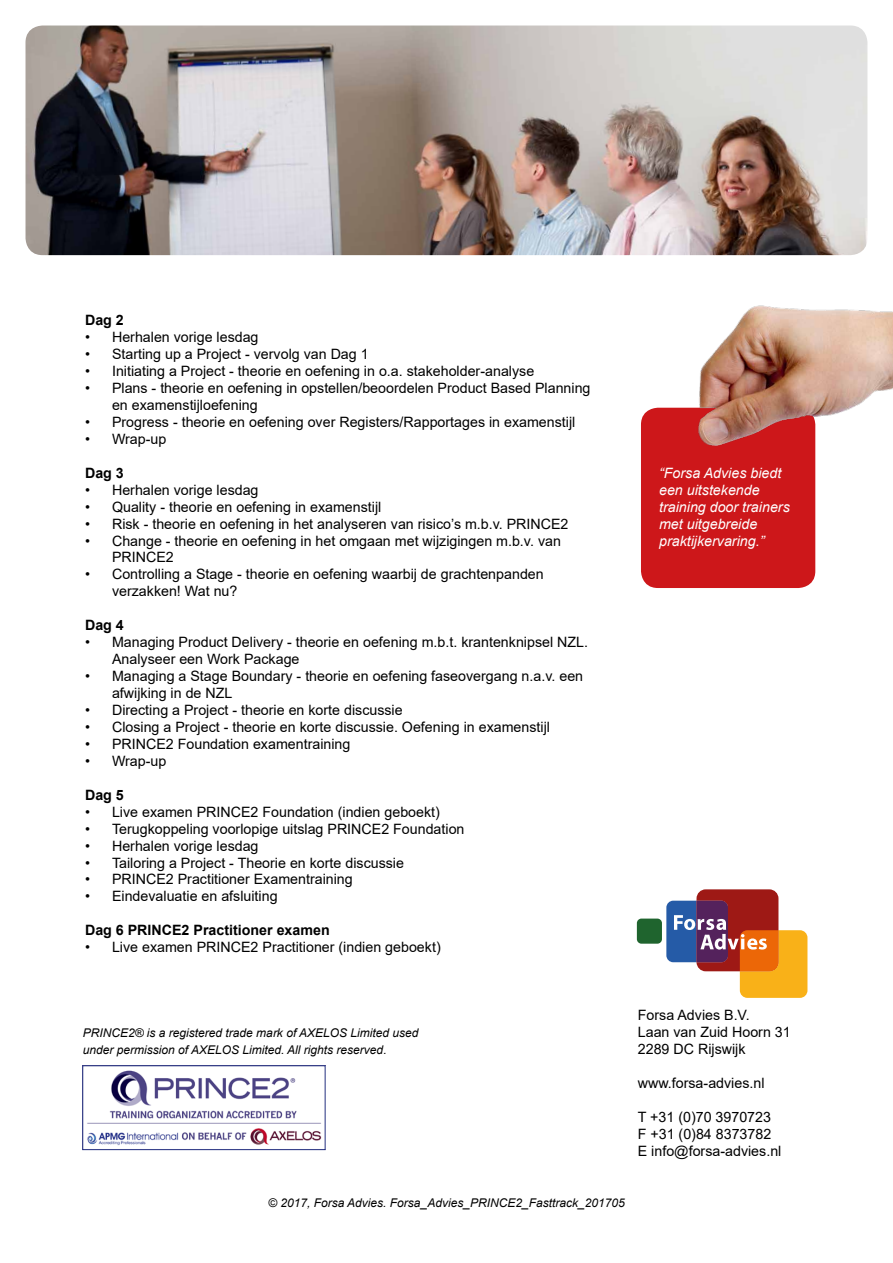
<style>
.page{position:relative;width:893px;height:1263px;background:#fff}
.page>*{position:absolute;margin:0;border:0;box-sizing:border-box;transform-origin:0 0}
.t1{font:14.25px/17px "Arial";color:#000}
.t2{font:italic 14.25px/17px "Arial";color:#fff}
.t3{font:700 14.25px "Arial";color:#000}
.t4{font:italic 12px/17px "Arial";color:#000}
</style>
<div class="page">
<img style="left:26px;top:26px;width:841px;height:229px">
<div style="left:641px;top:408px;width:174px;height:180px;background:#cd171a;border-radius:17px"></div>
<img style="left:641px;top:305px;width:252px;height:240px">
<img style="left:87px;top:1070px;width:235px;height:76px">
<div style="left:82px;top:1065px;width:243px;height:85px;border:1px solid #283583"></div>
<div style="left:637px;top:918px;width:25px;height:26px;background:#1f642e;border-radius:5px"></div>
<svg style="left:666px;top:889px;width:141px;height:109px"></svg>
<p class="t3" style="left:85px;top:310px;width:40px">Dag 2</p>
<p class="t1" style="left:85px;top:329px;width:175px">• Herhalen vorige lesdag</p>
<p class="t1" style="left:85px;top:346px;width:285px">• Starting up a Project - vervolg van Dag 1</p>
<p class="t1" style="left:85px;top:362px;width:451px">• Initiating a Project - theorie en oefening in o.a. stakeholder-analyse</p>
<p class="t1" style="left:112px;top:379px;width:480px;text-indent:-27px">• Plans - theorie en oefening in opstellen/beoordelen Product Based Planning en examenstijloefening</p>
<p class="t1" style="left:85px;top:413px;width:492px">• Progress - theorie en oefening over Registers/Rapportages in examenstijl</p>
<p class="t1" style="left:85px;top:430px;width:83px">• Wrap-up</p>
<p class="t3" style="left:85px;top:463px;width:40px">Dag 3</p>
<p class="t1" style="left:85px;top:481px;width:175px">• Herhalen vorige lesdag</p>
<p class="t1" style="left:85px;top:498px;width:298px">• Quality - theorie en oefening in examenstijl</p>
<p class="t1" style="left:85px;top:515px;width:485px">• Risk - theorie en oefening in het analyseren van risico’s m.b.v. PRINCE2</p>
<p class="t1" style="left:112px;top:532px;width:450px;text-indent:-27px">• Change - theorie en oefening in het omgaan met wijzigingen m.b.v. van<br>PRINCE2</p>
<p class="t1" style="left:112px;top:566px;width:433px;text-indent:-27px">• Controlling a Stage - theorie en oefening waarbij de grachtenpanden verzakken! Wat nu?</p>
<p class="t3" style="left:85px;top:615px;width:40px">Dag 4</p>
<p class="t1" style="left:112px;top:634px;width:477px;text-indent:-27px">• Managing Product Delivery - theorie en oefening m.b.t. krantenknipsel NZL.<br>Analyseer een Work Package</p>
<p class="t1" style="left:112px;top:667px;width:473px;text-indent:-27px">• Managing a Stage Boundary - theorie en oefening faseovergang n.a.v. een afwijking in de NZL</p>
<p class="t1" style="left:85px;top:701px;width:319px">• Directing a Project - theorie en korte discussie</p>
<p class="t1" style="left:85px;top:718px;width:466px">• Closing a Project - theorie en korte discussie. Oefening in examenstijl</p>
<p class="t1" style="left:85px;top:735px;width:267px">• PRINCE2 Foundation examentraining</p>
<p class="t1" style="left:85px;top:752px;width:83px">• Wrap-up</p>
<p class="t3" style="left:85px;top:785px;width:40px">Dag 5</p>
<p class="t1" style="left:85px;top:803px;width:356px">• Live examen PRINCE2 Foundation (indien geboekt)</p>
<p class="t1" style="left:85px;top:820px;width:381px">• Terugkoppeling voorlopige uitslag PRINCE2 Foundation</p>
<p class="t1" style="left:85px;top:837px;width:175px">• Herhalen vorige lesdag</p>
<p class="t1" style="left:85px;top:854px;width:320px">• Tailoring a Project - Theorie en korte discussie</p>
<p class="t1" style="left:85px;top:871px;width:269px">• PRINCE2 Practitioner Examentraining</p>
<p class="t1" style="left:85px;top:888px;width:194px">• Eindevaluatie en afsluiting</p>
<p class="t3" style="left:85px;top:920px;width:246px">Dag 6 PRINCE2 Practitioner examen</p>
<p class="t1" style="left:85px;top:939px;width:357px">• Live examen PRINCE2 Practitioner (indien geboekt)</p>
<p class="t2" style="left:659px;top:464px;width:132px">“Forsa Advies biedt een uitstekende training door trainers met uitgebreide praktijkervaring.”</p>
<p class="t4" style="left:83px;top:1025px;width:337px">PRINCE2® is a registered trade mark of AXELOS Limited used under permission of AXELOS Limited. All rights reserved.</p>
<p class="t1" style="left:638px;top:1007px;width:154px">Forsa Advies B.V.<br>Laan van Zuid Hoorn 31<br>2289 DC Rijswijk</p>
<p class="t1" style="left:638px;top:1074px;width:128px">www.forsa-advies.nl</p>
<p class="t1" style="left:638px;top:1108px;width:145px">T +31 (0)70 3970723<br>F +31 (0)84 8373782<br>E info@forsa-advies.nl</p>
<p class="t4" style="left:268px;top:1194px;width:358px">© 2017, Forsa Advies. Forsa_Advies_PRINCE2_Fasttrack_201705</p>
</div>
